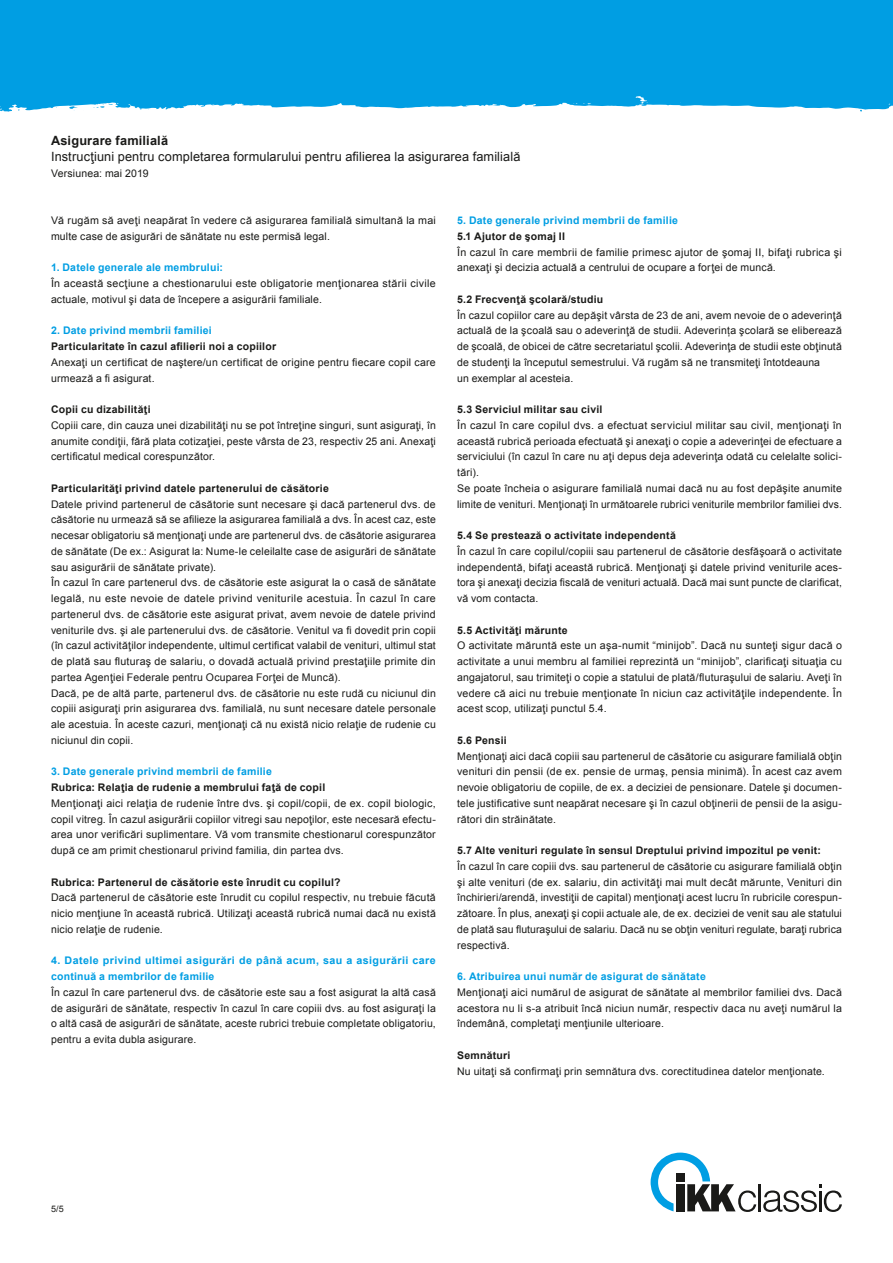
<style>
.page{position:relative;width:893px;height:1263px;background:#fff}
.page>*{position:absolute;margin:0;border:0;box-sizing:border-box;transform-origin:0 0}
.t1{font:12.75px "Arial";letter-spacing:.01em;color:#1a1a18}
.t2{font:700 12.75px "Arial";letter-spacing:.015em;color:#1a1a18}
.t3{font:10.5px/15.8px "Arial";letter-spacing:.015em;color:#1a1a18;text-align:justify}
.t4{font:700 10.5px "Arial";letter-spacing:.02em;color:#1a1a18}
.t5{font:700 10.5px/15.8px "Arial";letter-spacing:.025em;color:#009ee3}
.t6{font:9px "Arial";color:#1a1a18}
</style>
<div class="page">
<div style="left:0;top:0;width:893px;height:112px;background:#009ee3"></div>
<svg style="left:651px;top:1152px;width:105px;height:60px"></svg>
<hr style="left:759px;top:1184px;width:2px;height:27px;background:#1a1a18">
<svg style="left:763px;top:1184px;width:79px;height:28px"></svg>
<p class="t2" style="left:51px;top:132px;width:119px">Asigurare familială</p>
<p class="t1" style="left:51px;top:148px;width:471px">Instrucţiuni pentru completarea formularului pentru afilierea la asigurarea familială</p>
<p class="t3" style="left:51px;top:165px;width:99px">Versiunea: mai 2019</p>
<p class="t3" style="left:51px;top:213px;width:386px">Vă rugăm să aveţi neapărat în vedere că asigurarea familială simultană la mai multe case de asigurări de sănătate nu este permisă legal.</p>
<p class="t5" style="left:51px;top:260px;width:174px">1. Datele generale ale membrului:</p>
<p class="t3" style="left:51px;top:276px;width:386px">În această secţiune a chestionarului este obligatorie menţionarea stării civile actuale, motivul şi data de începere a asigurării familiale.</p>
<p class="t5" style="left:51px;top:323px;width:162px">2. Date privind membrii familiei</p>
<p class="t4" style="left:51px;top:339px;width:227px">Particularitate în cazul afilierii noi a copiilor</p>
<p class="t3" style="left:51px;top:354px;width:386px">Anexaţi un certificat de naştere/un certificat de origine pentru fiecare copil care urmează a fi asigurat.</p>
<p class="t4" style="left:51px;top:402px;width:101px">Copii cu dizabilităţi</p>
<p class="t3" style="left:51px;top:417px;width:386px">Copiii care, din cauza unei dizabilităţi nu se pot întreţine singuri, sunt asiguraţi, în anumite condiţii, fără plata cotizaţiei, peste vârsta de 23, respectiv 25 ani. Anexaţi certificatul medical corespunzător.</p>
<p class="t4" style="left:51px;top:481px;width:279px">Particularităţi privind datele partenerului de căsătorie</p>
<p class="t3" style="left:51px;top:496px;width:386px;text-align:left">Datele privind partenerul de căsătorie sunt necesare şi dacă partenerul dvs. de căsătorie nu urmează să se afilieze la asigurarea familială a dvs. În acest caz, este necesar obligatoriu să menţionaţi unde are partenerul dvs. de căsătorie asigurarea de sănătate (De ex.: Asigurat la: Nume-le celeilalte case de asigurări de sănătate sau asigurării de sănătate private).<br>În cazul în care partenerul dvs. de căsătorie este asigurat la o casă de sănătate legală, nu este nevoie de datele privind veniturile acestuia. În cazul în care partenerul dvs. de căsătorie este asigurat privat, avem nevoie de datele privind veniturile dvs. şi ale partenerului dvs. de căsătorie. Venitul va fi dovedit prin copii (în cazul activităţilor independente, ultimul certificat valabil de venituri, ultimul stat de plată sau fluturaş de salariu, o dovadă actuală privind prestaţiile primite din partea Agenţiei Federale pentru Ocuparea Forţei de Muncă).<br>Dacă, pe de altă parte, partenerul dvs. de căsătorie nu este rudă cu niciunul din copiii asiguraţi prin asigurarea dvs. familială, nu sunt necesare datele personale ale acestuia. În aceste cazuri, menţionaţi că nu există nicio relaţie de rudenie cu niciunul din copii.</p>
<p class="t5" style="left:51px;top:764px;width:222px">3. Date generale privind membrii de familie</p>
<p class="t4" style="left:51px;top:780px;width:276px">Rubrica: Relaţia de rudenie a membrului faţă de copil</p>
<p class="t3" style="left:51px;top:795px;width:386px">Menţionaţi aici relaţia de rudenie între dvs. şi copil/copii, de ex. copil biologic, copil vitreg. În cazul asigurării copiilor vitregi sau nepoţilor, este necesară efectu&shy;area unor verificări suplimentare. Vă vom transmite chestionarul corespunzător după ce am primit chestionarul privind familia, din partea dvs.</p>
<p class="t4" style="left:51px;top:875px;width:291px">Rubrica: Partenerul de căsătorie este înrudit cu copilul?</p>
<p class="t3" style="left:51px;top:890px;width:386px">Dacă partenerul de căsătorie este înrudit cu copilul respectiv, nu trebuie făcută nicio menţiune în această rubrică. Utilizaţi această rubrică numai dacă nu există nicio relaţie de rudenie.</p>
<p class="t5" style="left:51px;top:953px;width:386px">4. Datele privind ultimei asigurări de până acum, sau a asigurării care continuă a membrilor de familie</p>
<p class="t3" style="left:51px;top:984px;width:386px">În cazul în care partenerul dvs. de căsătorie este sau a fost asigurat la altă casă de asigurări de sănătate, respectiv în cazul în care copiii dvs. au fost asiguraţi la o altă casă de asigurări de sănătate, aceste rubrici trebuie completate obligatoriu, pentru a evita dubla asigurare.</p>
<p class="t5" style="left:457px;top:213px;width:222px">5. Date generale privind membrii de familie</p>
<p class="t4" style="left:457px;top:229px;width:109px">5.1 Ajutor de şomaj II</p>
<p class="t3" style="left:457px;top:244px;width:386px">În cazul în care membrii de familie primesc ajutor de şomaj II, bifaţi rubrica şi anexaţi şi decizia actuală a centrului de ocupare a forţei de muncă.</p>
<p class="t4" style="left:457px;top:292px;width:148px">5.2 Frecvenţă şcolară/studiu</p>
<p class="t3" style="left:457px;top:307px;width:386px;text-align:left">În cazul copiilor care au depăşit vârsta de 23 de ani, avem nevoie de o adeverinţă actuală de la şcoală sau o adeverinţă de studii. Adeverința şcolară se eliberează de şcoală, de obicei de către secretariatul şcolii. Adeverinţa de studii este obţinută de studenţi la începutul semestrului. Vă rugăm să ne transmiteţi întotdeauna<br>un exemplar al acesteia.</p>
<p class="t4" style="left:457px;top:402px;width:147px">5.3 Serviciul militar sau civil</p>
<p class="t3" style="left:457px;top:417px;width:386px;text-align:left">În cazul în care copilul dvs. a efectuat serviciul militar sau civil, menţionaţi în această rubrică perioada efectuată şi anexaţi o copie a adeverinţei de efectuare a serviciului (în cazul în care nu aţi depus deja adeverinţa odată cu celelalte solici&shy;tări).<br>Se poate încheia o asigurare familială numai dacă nu au fost depăşite anumite limite de venituri. Menţionaţi în următoarele rubrici veniturile membrilor familiei dvs.</p>
<p class="t4" style="left:457px;top:528px;width:220px">5.4 Se prestează o activitate independentă</p>
<p class="t3" style="left:457px;top:543px;width:386px">În cazul în care copilul/copiii sau partenerul de căsătorie desfăşoară o activitate independentă, bifaţi această rubrică. Menţionaţi şi datele privind veniturile aces&shy;tora şi anexaţi decizia fiscală de venituri actuală. Dacă mai sunt puncte de clarificat, vă vom contacta.</p>
<p class="t4" style="left:457px;top:623px;width:112px">5.5 Activităţi mărunte</p>
<p class="t3" style="left:457px;top:638px;width:386px">O activitate măruntă este un aşa-numit “minijob”. Dacă nu sunteţi sigur dacă o activitate a unui membru al familiei reprezintă un “minijob”, clarificaţi situaţia cu angajatorul, sau trimiteţi o copie a statului de plată/fluturaşului de salariu. Aveţi în vedere că aici nu trebuie menţionate în niciun caz activităţile independente. În acest scop, utilizaţi punctul 5.4.</p>
<p class="t4" style="left:457px;top:733px;width:51px">5.6 Pensii</p>
<p class="t3" style="left:457px;top:748px;width:386px">Menţionaţi aici dacă copiii sau partenerul de căsătorie cu asigurare familială obţin venituri din pensii (de ex. pensie de urmaş, pensia minimă). În acest caz avem nevoie obligatoriu de copiile, de ex. a deciziei de pensionare. Datele şi documen&shy;tele justificative sunt neapărat necesare şi în cazul obţinerii de pensii de la asigu&shy;rători din străinătate.</p>
<p class="t4" style="left:457px;top:843px;width:365px">5.7 Alte venituri regulate în sensul Dreptului privind impozitul pe venit:</p>
<p class="t3" style="left:457px;top:858px;width:386px">În cazul în care copiii dvs. sau partenerul de căsătorie cu asigurare familială obţin şi alte venituri (de ex. salariu, din activităţi mai mult decât mărunte, Venituri din închirieri/arendă, investiţii de capital) menţionaţi acest lucru în rubricile corespun&shy;zătoare. În plus, anexaţi şi copii actuale ale, de ex. deciziei de venit sau ale statului de plată sau fluturaşului de salariu. Dacă nu se obţin venituri regulate, baraţi rubrica respectivă.</p>
<p class="t5" style="left:457px;top:969px;width:250px">6. Atribuirea unui număr de asigurat de sănătate</p>
<p class="t3" style="left:457px;top:984px;width:386px">Menţionaţi aici numărul de asigurat de sănătate al membrilor familiei dvs. Dacă acestora nu li s-a atribuit încă niciun număr, respectiv daca nu aveţi numărul la îndemână, completaţi menţiunile ulterioare.</p>
<p class="t4" style="left:457px;top:1048px;width:55px">Semnături</p>
<p class="t3" style="left:457px;top:1063px;width:369px">Nu uitaţi să confirmaţi prin semnătura dvs. corectitudinea datelor menţionate.</p>
<p class="t6" style="left:51px;top:1203px;width:14px">5/5</p>
</div>
